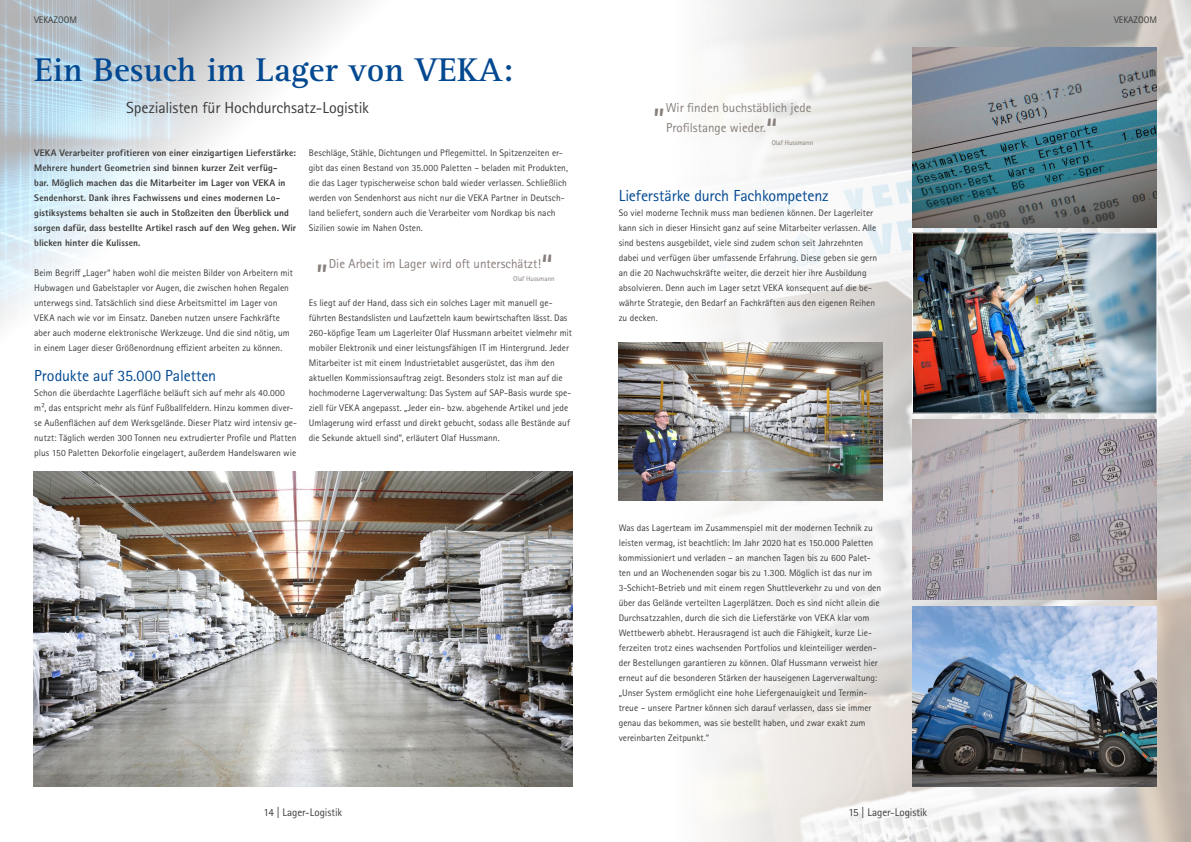
<style>
.page{position:relative;width:1191px;height:842px;background:#fff}
.page>*{position:absolute;margin:0;border:0;box-sizing:border-box;transform-origin:0 0}
.t1{font:700 34px "Rotis Serif Std";color:#034991}
.t2{font:34px "Rotis Sans Serif Std";color:#867e7a}
.t3{font:16px "Rotis Sans Serif Std";letter-spacing:-.01em;color:#034991}
.t4{font:16px "Rotis Sans Serif Std";letter-spacing:-.01em;color:#3c3c3b}
.t5{font:13px/20px "Rotis Sans Serif Std";color:#867e7a}
.t6{font:11px "Rotis Sans Serif Std";letter-spacing:-.005em;color:#3c3c3b}
.t7{font:9.5px/15px "Rotis Sans Serif Std";color:#3c3c3b}
.t8{font:800 9.5px/15px "Rotis Sans Serif Std";letter-spacing:.005em;color:#3c3c3b}
.t9{font:7px "Rotis Sans Serif Std";color:#867e7a}
</style>
<div class="page">
<img style="left:659px;top:0;width:532px;height:842px">
<img style="left:0;top:0;width:366px;height:324px">
<img style="left:34px;top:471px;width:538px;height:315px">
<img style="left:619px;top:342px;width:263px;height:158px">
<img style="left:912px;top:48px;width:245px;height:180px">
<img style="left:912px;top:420px;width:245px;height:180px">
<img style="left:912px;top:606px;width:245px;height:180px">
<img style="left:914px;top:234px;width:241px;height:178px">
<div style="left:912px;top:232px;width:245px;height:182px;border:1px solid #fff"></div>
<p class="t7" style="left:34px;top:12px;width:44px">VEKAZOOM</p>
<p class="t7" style="left:1114px;top:12px;width:44px">VEKAZOOM</p>
<h1 class="t1" style="left:34px;top:50px;width:481px">Ein Besuch im Lager von VEKA:</h1>
<h2 class="t4" style="left:126px;top:98px;width:244px">Spezialisten für Hochdurchsatz-Logistik</h2>
<p class="t8" style="left:34px;top:145px;width:263px">VEKA Verarbeiter profitieren von einer einzigartigen Lieferstärke:<br>Mehrere hundert Geometrien sind binnen kurzer Zeit verfüg-<br>bar. Möglich machen das die Mitarbeiter im Lager von VEKA in Sendenhorst. Dank ihres Fachwissens und eines modernen Lo&shy;gistiksystems behalten sie auch in Stoßzeiten den Überblick und sorgen dafür, dass bestellte Artikel rasch auf den Weg gehen. Wir blicken hinter die Kulissen.</p>
<p class="t7" style="left:34px;top:265px;width:260px">Beim Begriff „Lager“ haben wohl die meisten Bilder von Arbeitern mit Hubwagen und Gabelstapler vor Augen, die zwischen hohen Regalen unterwegs sind. Tatsächlich sind diese Arbeitsmittel im Lager von VEKA nach wie vor im Einsatz. Daneben nutzen unsere Fachkräfte aber auch moderne elektronische Werkzeuge. Und die sind nötig, um in einem Lager dieser Größenordnung effizient arbeiten zu können.</p>
<h2 class="t3" style="left:34px;top:366px;width:183px">Produkte auf 35.000 Paletten</h2>
<p class="t7" style="left:34px;top:385px;width:264px">Schon die überdachte Lagerfläche beläuft sich auf mehr als 40.000 m², das entspricht mehr als fünf Fußballfeldern. Hinzu kommen diver&shy;se Außenflächen auf dem Werksgelände. Dieser Platz wird intensiv ge&shy;nutzt: Täglich werden 300 Tonnen neu extrudierter Profile und Platten plus 150 Paletten Dekorfolie eingelagert, außerdem Handelswaren wie</p>
<p class="t7" style="left:309px;top:145px;width:261px">Beschläge, Stähle, Dichtungen und Pflegemittel. In Spitzenzeiten er&shy;gibt das einen Bestand von 35.000 Paletten – beladen mit Produkten, die das Lager typischerweise schon bald wieder verlassen. Schließlich werden von Sendenhorst aus nicht nur die VEKA Partner in Deutsch&shy;land beliefert, sondern auch die Verarbeiter vom Nordkap bis nach Sizilien sowie im Nahen Osten.</p>
<h1 class="t2" style="left:541px;top:246px;width:13px">“</h1>
<p class="t9" style="left:513px;top:274px;width:43px">Olaf Hussmann</p>
<h1 class="t2" style="left:316px;top:236px;width:13px">„</h1>
<h3 class="t5" style="left:329px;top:253px;width:214px">Die Arbeit im Lager wird oft unterschätzt!</h3>
<p class="t7" style="left:309px;top:295px;width:265px">Es liegt auf der Hand, dass sich ein solches Lager mit manuell ge&shy;führten Bestandslisten und Laufzetteln kaum bewirtschaften lässt. Das 260-köpfige Team um Lagerleiter Olaf Hussmann arbeitet vielmehr mit mobiler Elektronik und einer leistungsfähigen IT im Hintergrund. Jeder Mitarbeiter ist mit einem Industrietablet ausgerüstet, das ihm den aktuellen Kommissionsauftrag zeigt. Besonders stolz ist man auf die hochmoderne Lagerverwaltung: Das System auf SAP-Basis wurde spe&shy;ziell für VEKA angepasst. „Jeder ein- bzw. abgehende Artikel und jede Umlagerung wird erfasst und direkt gebucht, sodass alle Bestände auf die Sekunde aktuell sind“, erläutert Olaf Hussmann.</p>
<p class="t6" style="left:263px;top:806px;width:80px">14 | Lager-Logistik</p>
<h1 class="t2" style="left:653px;top:80px;width:13px">„</h1>
<h3 class="t5" style="left:666px;top:97px;width:147px">Wir finden buchstäblich jede<br>Profilstange wieder.</h3>
<h1 class="t2" style="left:766px;top:110px;width:13px">“</h1>
<p class="t9" style="left:771px;top:138px;width:43px">Olaf Hussmann</p>
<h2 class="t3" style="left:619px;top:186px;width:211px">Lieferstärke durch Fachkompetenz</h2>
<p class="t7" style="left:619px;top:205px;width:260px">So viel moderne Technik muss man bedienen können. Der Lagerleiter kann sich in dieser Hinsicht ganz auf seine Mitarbeiter verlassen. Alle sind bestens ausgebildet, viele sind zudem schon seit Jahrzehnten dabei und verfügen über umfassende Erfahrung. Diese geben sie gern an die 20 Nachwuchskräfte weiter, die derzeit hier ihre Ausbildung absolvieren. Denn auch im Lager setzt VEKA konsequent auf die be&shy;währte Strategie, den Bedarf an Fachkräften aus den eigenen Reihen zu decken.</p>
<p class="t7" style="left:619px;top:520px;width:264px">Was das Lagerteam im Zusammenspiel mit der modernen Technik zu leisten vermag, ist beachtlich: Im Jahr 2020 hat es 150.000 Paletten kommissioniert und verladen – an manchen Tagen bis zu 600 Palet&shy;ten und an Wochenenden sogar bis zu 1.300. Möglich ist das nur im 3-Schicht-Betrieb und mit einem regen Shuttleverkehr zu und von den über das Gelände verteilten Lagerplätzen. Doch es sind nicht allein die Durchsatzzahlen, durch die sich die Lieferstärke von VEKA klar vom Wettbewerb abhebt. Herausragend ist auch die Fähigkeit, kurze Lie&shy;ferzeiten trotz eines wachsenden Portfolios und kleinteiliger werden&shy;der Bestellungen garantieren zu können. Olaf Hussmann verweist hier erneut auf die besonderen Stärken der hauseigenen Lagerverwaltung: „Unser System ermöglicht eine hohe Liefergenauigkeit und Termin&shy;treue – unsere Partner können sich darauf verlassen, dass sie immer genau das bekommen, was sie bestellt haben, und zwar exakt zum vereinbarten Zeitpunkt.“</p>
<p class="t6" style="left:848px;top:806px;width:80px">15 | Lager-Logistik</p>
</div>
